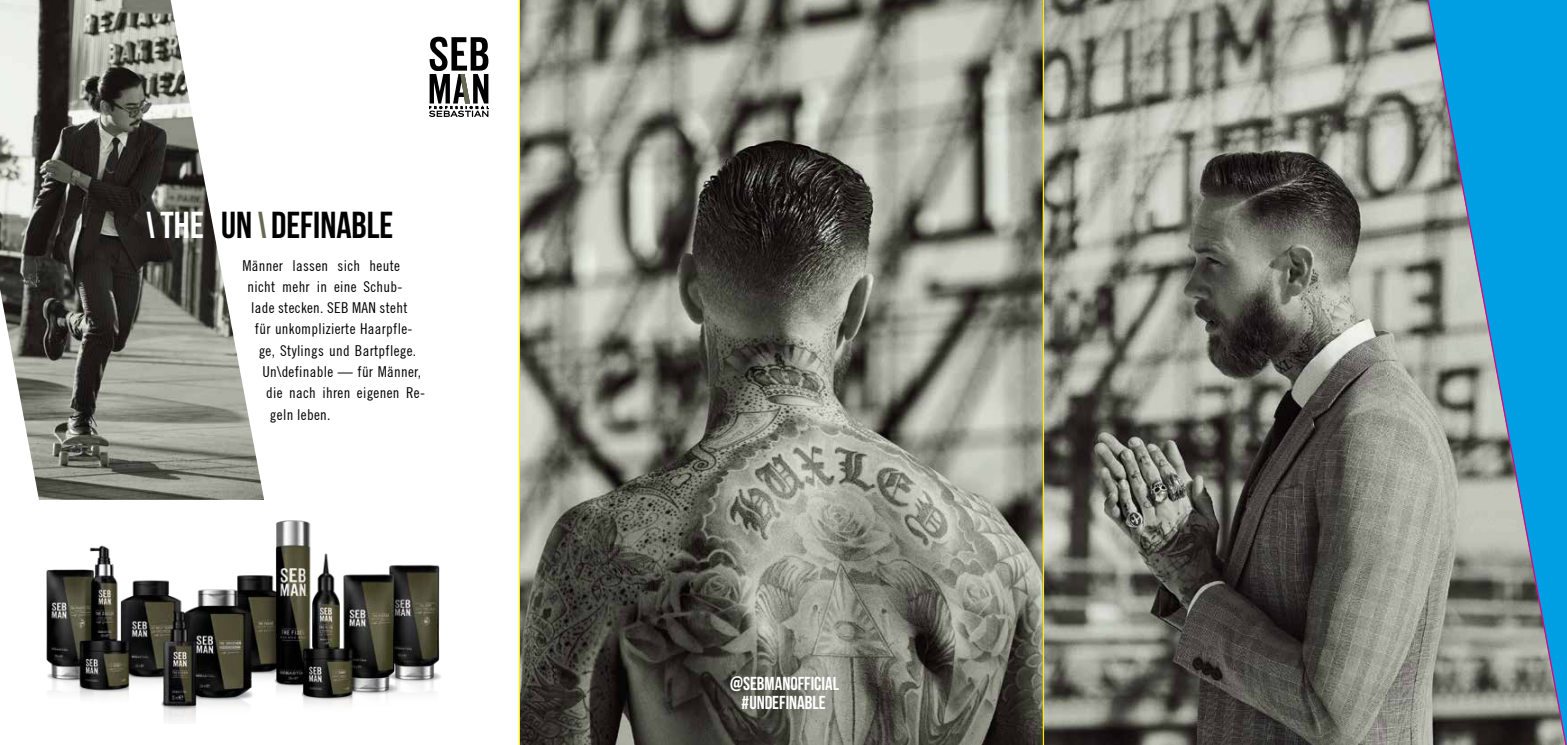
<style>
.page{position:relative;width:1567px;height:745px;background:#fff}
.page>*{position:absolute;margin:0;border:0;box-sizing:border-box;transform-origin:0 0}
.t1{font:700 37.5px "Bebas Neue";color:#000}
.t2{font:700 18.75px/18.8px "Bebas Neue";color:#fff;text-align:center}
.t3{font:condensed 15px "Trade Gothic No.18";letter-spacing:.02em;color:#000}
.s1{font-style:italic;color:#fff}
.s2{color:#fff}
.s3{font-style:italic;color:#646a52}
</style>
<div class="page">
<img style="left:520px;top:0;width:906px;height:744px">
<svg style="left:429px;top:37px;width:59px;height:80px"></svg>
<img style="left:0;top:0;width:264px;height:497px">
<img style="left:38px;top:497px;width:403px;height:224px">
<hr style="left:518px;top:0;width:2px;height:744px;background:#ffed00">
<hr style="left:1042px;top:0;width:2px;height:744px;background:#ffed00">
<svg style="left:1426px;top:0;width:140px;height:744px;background:#4c98b5"></svg>
<h1 class="t1" style="left:140px;top:205px;width:254px"><span class="s1">\</span><span class="s2">THE</span> UN<span class="s3">\</span>DEFINABLE</h1>
<p class="t3" style="left:242px;top:256px;width:159px">Männer lassen sich heute</p>
<p class="t3" style="left:247px;top:277px;width:157px">nicht mehr in eine Schub-</p>
<p class="t3" style="left:251px;top:299px;width:158px">lade stecken. SEB MAN steht</p>
<p class="t3" style="left:255px;top:320px;width:159px">für unkomplizierte Haarpfle-</p>
<p class="t3" style="left:259px;top:341px;width:159px">ge, Stylings und Bartpflege.</p>
<p class="t3" style="left:262px;top:362px;width:160px">Un\definable — für Männer,</p>
<p class="t3" style="left:266px;top:384px;width:160px">die nach ihren eigenen Re-</p>
<p class="t3" style="left:270px;top:405px;width:62px">geln leben.</p>
<p class="t2" style="left:730px;top:673px;width:111px">@SEBMANOFFICIAL #UNDEFINABLE</p>
</div>
